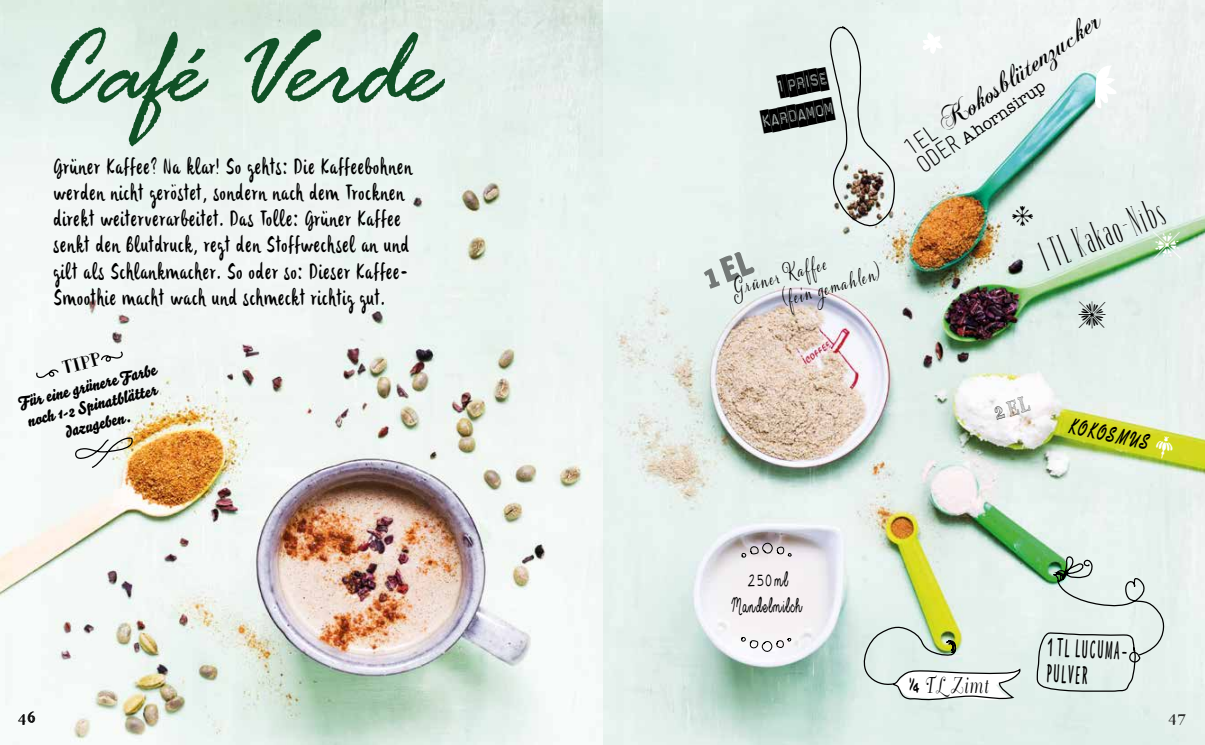
<style>
.page{position:relative;width:1205px;height:745px;background:#fff}
.page>*{position:absolute;margin:0;border:0;box-sizing:border-box;transform-origin:0 0}
.t1{font:116.12px "Rage Italic Let Plain";letter-spacing:-.02em;color:#105126}
.t2{font:37.25px "AMOUR Basic";color:#000;scale:.65 1}
.t3{font:33.75px/31.2px "Dymo";color:#000;text-align:right;scale:.65 1}
.t4{font:29.62px "Flaemische Kanzleischrift";color:#000}
.t5{font:28.25px "Festivo Letters No.18";color:#000}
.t6{font:22.5px/26.2px "olivier";letter-spacing:.09em;color:#000;scale:.65 1}
.t7{font:22.5px/24.1px "Alana PRO";color:#000;scale:.65 1}
.t8{font:900 22.5px/26.2px "Frieda";color:#000;scale:.65 1}
.t9{font:22.5px/26.2px "Always In My Heart";letter-spacing:.09em;color:#000;text-align:center;scale:.65 1}
.t10{font:700 22.5px "Alako";color:#000;scale:.65 1}
.t11{font:22.5px "Bellevue";letter-spacing:.09em;color:#000;scale:.65 1}
.t12{font:17px "American Type Writer Tr";color:#000}
.t13{font:16.25px/19.5px "Bello Script";color:#000;text-align:center}
.t14{font:16.25px "Bergamot";color:#000}
.t15{font:15px "Handy George";color:#000}
.s1{font-family:"Festivo Letters No.18";font-size:28.25px}
.s2{font-family:"olivier"}
</style>
<div class="page">
<img style="left:0;top:0;width:1205px;height:744px">
<svg style="left:74px;top:436px;width:61px;height:32px"></svg>
<svg style="left:101px;top:350px;width:24px;height:13px"></svg>
<svg style="left:35px;top:367px;width:24px;height:11px"></svg>
<svg style="left:922px;top:32px;width:21px;height:22px"></svg>
<svg style="left:828px;top:23px;width:68px;height:204px;background:#d3dad5"></svg>
<svg style="left:741px;top:540px;width:52px;height:113px"></svg>
<svg style="left:1036px;top:555px;width:128px;height:189px;background:#d6e4de"></svg>
<svg style="left:859px;top:623px;width:162px;height:78px"></svg>
<svg style="left:1094px;top:65px;width:23px;height:45px"></svg>
<svg style="left:1078px;top:301px;width:27px;height:27px"></svg>
<svg style="left:1153px;top:231px;width:28px;height:28px"></svg>
<svg style="left:1154px;top:434px;width:21px;height:26px"></svg>
<svg style="left:1012px;top:206px;width:21px;height:20px"></svg>
<div style="left:703px;top:248px;width:52px;height:41px;background:#e7f2ee"></div>
<svg style="left:994px;top:395px;width:37px;height:25px"></svg>
<h1 class="t1" style="left:43px;top:18px;width:399px">Café Verde</h1>
<p class="t6" style="left:54px;top:155px;width:552px">Grüner Kaffee? Na klar! So gehts: Die Kaffeebohnen werden nicht geröstet, sondern nach dem Trocknen direkt weiterverarbeitet. Das Tolle: Grüner Kaffee senkt den Blutdruck, regt den Stoffwechsel an und gilt als Schlankmacher. So oder so: Dieser Kaffee-Smoothie macht wach und schmeckt richtig gut.</p>
<p class="t14" style="left:59px;top:354px;width:41px;rotate:-14deg">Tipp</p>
<p class="t13" style="left:16px;top:394px;width:143px;rotate:-14deg">Für eine grünere Farbe noch 1-2 Spinatblätter dazugeben.</p>
<h3 class="t3" style="left:753px;top:75px;width:113px;rotate:-11deg">1¦Prise<br>Kardamom</h3>
<p class="t7" style="left:773px;top:264px;width:156px;text-indent:-46px;rotate:-16deg">Grüner Kaffee<br>(fein gemahlen)</p>
<h3 class="t4" style="left:894px;top:130px;width:234px;rotate:-34deg"><span class="s1">1 EL</span> Kokosblütenzucker</h3>
<p class="t12" style="left:957px;top:132px;width:100px;rotate:-35deg">Ahornsirup</p>
<p class="t5" style="left:910px;top:154px;width:48px;rotate:-34deg">oder</p>
<h2 class="t2" style="left:1035px;top:238px;width:201px;rotate:-21deg">1 TL Kakao-Nibs</h2>
<p class="t10" style="left:1072px;top:413px;width:126px;rotate:11deg">KOKOSMUS</p>
<p class="t9" style="left:729px;top:566px;width:108px">250 ml<br>Mandelmilch</p>
<p class="t11" style="left:909px;top:672px;width:122px"><span class="s2">¼</span> TL Zimt</p>
<p class="t8" style="left:1048px;top:634px;width:132px;rotate:3deg">1 TL LUCUMA-<br>PULVER</p>
<p class="t15" style="left:18px;top:708px;width:20px">46</p>
<p class="t15" style="left:1168px;top:708px;width:21px">47</p>
</div>
